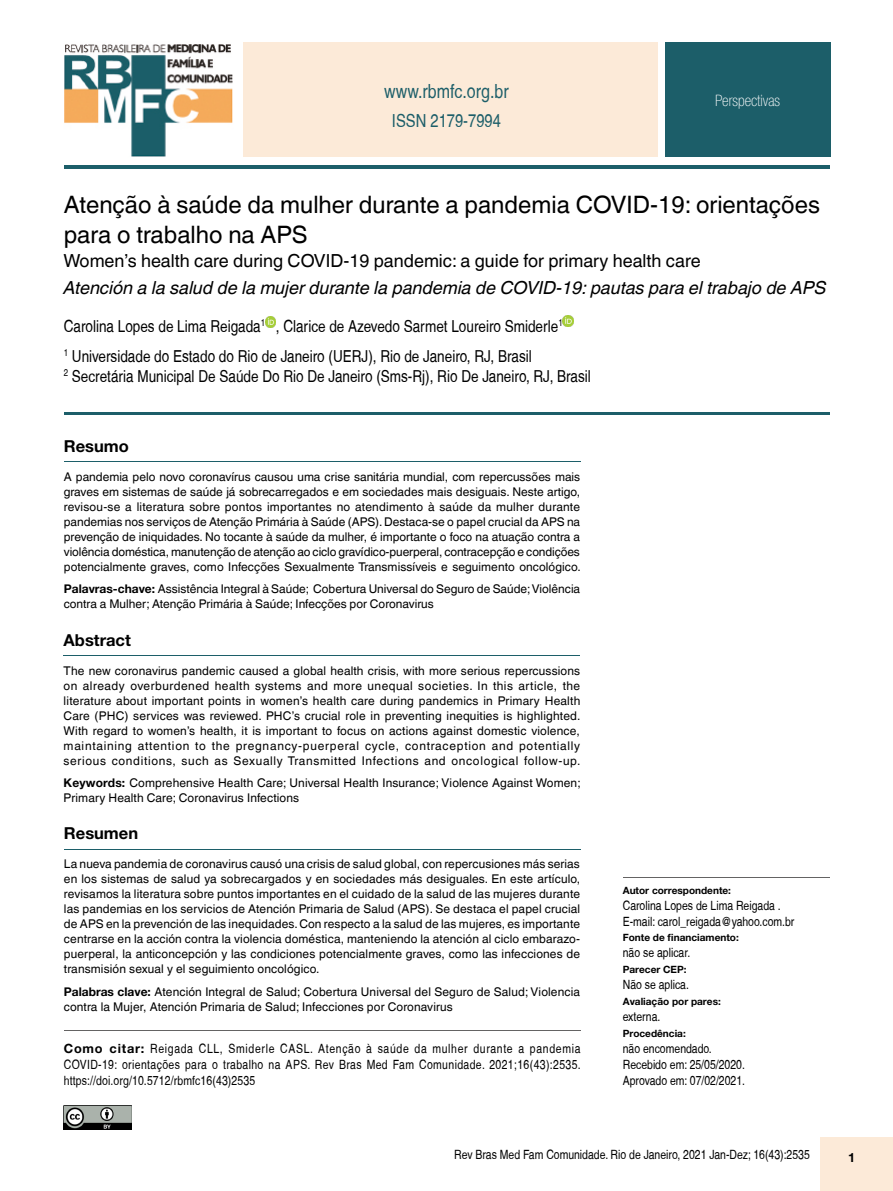
<style>
.page{position:relative;width:893px;height:1191px;background:#fff}
.page>*{position:absolute;margin:0;border:0;box-sizing:border-box;transform-origin:0 0}
.t1{font:24px/30px "Helvetica World";color:#000}
.t2{font:condensed 19.5px "Helvetica";color:#1c5e69}
.t3{font:italic 18px "Helvetica World";color:#000}
.t4{font:18px "Helvetica World";color:#000}
.t5{font:condensed 18px "Helvetica";color:#1c5e69}
.t6{font:condensed 16.5px/19.8px "Helvetica";color:#000}
.t7{font:700 16.5px "Helvetica Neue";color:#000}
.t8{font:100 condensed 15.75px "Helvetica Neue LT Std";color:#fff}
.t9{font:condensed 12.75px/15.9px "Helvetica";color:#000}
.t10{font:700 12.75px "Helvetica Neue";color:#000}
.t11{font:12px/15px "Helvetica World";letter-spacing:.01em;color:#000;text-align:justify}
.t12{font:700 10.05px "Helvetica Neue";color:#000}
.s1{font-family:"Helvetica Neue";font-weight:700}
.s2{font-family:"Helvetica Neue";font-weight:700;font-stretch:normal}
</style>
<div class="page">
<div style="left:821px;top:1137px;width:72px;height:54px;background:#fcead8"></div>
<svg style="left:265px;top:317px;width:11px;height:10px"></svg>
<svg style="left:563px;top:316px;width:10px;height:10px"></svg>
<hr style="left:64px;top:165px;width:765px;height:4px;background:#1c5e69">
<div style="left:243px;top:43px;width:414px;height:114px;background:#fcead8"></div>
<div style="left:665px;top:43px;width:165px;height:114px;background:#1c5e69"></div>
<img style="left:64px;top:44px;width:169px;height:113px">
<hr style="left:64px;top:412px;width:765px;height:2px;background:#1c5e69">
<hr style="left:64px;top:1030px;width:516px;height:1px;background:#646363">
<hr style="left:623px;top:876px;width:206px;height:1px;background:#646363">
<img style="left:64px;top:1106px;width:68px;height:23px">
<hr style="left:64px;top:462px;width:516px;height:1px;background:#1c5e69">
<hr style="left:64px;top:655px;width:516px;height:1px;background:#1c5e69">
<hr style="left:64px;top:849px;width:516px;height:1px;background:#1c5e69">
<h2 class="t2" style="left:384px;top:80px;width:126px">www.rbmfc.org.br</h2>
<h3 class="t8" style="left:715px;top:92px;width:66px">Perspectivas</h3>
<h3 class="t5" style="left:392px;top:110px;width:111px">ISSN 2179-7994</h3>
<h1 class="t1" style="left:64px;top:190px;width:758px">Atenção à saúde da mulher durante a pandemia COVID-19: orientações para o trabalho na APS</h1>
<h3 class="t4" style="left:63px;top:250px;width:639px">Women’s health care during COVID-19 pandemic: a guide for primary health care</h3>
<h3 class="t3" style="left:63px;top:277px;width:764px">Atención a la salud de la mujer durante la pandemia de COVID-19: pautas para el trabajo de APS</h3>
<h3 class="t6" style="left:64px;top:316px;width:501px">Carolina Lopes de Lima Reigada<sup>1</sup> , Clarice de Azevedo Sarmet Loureiro Smiderle<sup>1</sup></h3>
<h3 class="t6" style="left:64px;top:346px;width:529px"><sup>1</sup> Universidade do Estado do Rio de Janeiro (UERJ), Rio de Janeiro, RJ, Brasil<br><sup>2</sup> Secretária Municipal De Saúde Do Rio De Janeiro (Sms-Rj), Rio De Janeiro, RJ, Brasil</h3>
<h3 class="t7" style="left:64px;top:436px;width:67px">Resumo</h3>
<p class="t11" style="left:64px;top:469px;width:518px">A pandemia pelo novo coronavírus causou uma crise sanitária mundial, com repercussões mais graves em sistemas de saúde já sobrecarregados e em sociedades mais desiguais. Neste artigo, revisou-se a literatura sobre pontos importantes no atendimento à saúde da mulher durante pandemias nos serviços de Atenção Primária à Saúde (APS). Destaca-se o papel crucial da APS na prevenção de iniquidades. No tocante à saúde da mulher, é importante o foco na atuação contra a violência doméstica, manutenção de atenção ao ciclo gravídico-puerperal, contracepção e condições potencialmente graves, como Infecções Sexualmente Transmissíveis e seguimento oncológico.</p>
<p class="t11" style="left:64px;top:581px;width:518px"><span class="s1">Palavras-chave:</span> Assistência Integral à Saúde; Cobertura Universal do Seguro de Saúde; Violência contra a Mulher; Atenção Primária à Saúde; Infecções por Coronavirus</p>
<h3 class="t7" style="left:64px;top:629px;width:69px">Abstract</h3>
<p class="t11" style="left:64px;top:663px;width:518px">The new coronavirus pandemic caused a global health crisis, with more serious repercussions on already overburdened health systems and more unequal societies. In this article, the literature about important points in women’s health care during pandemics in Primary Health Care (PHC) services was reviewed. PHC’s crucial role in preventing inequities is highlighted.<br>With regard to women’s health, it is important to focus on actions against domestic violence, maintaining attention to the pregnancy-puerperal cycle, contraception and potentially serious conditions, such as Sexually Transmitted Infections and oncological follow-up.</p>
<p class="t11" style="left:64px;top:775px;width:519px"><span class="s1">Keywords:</span> Comprehensive Health Care; Universal Health Insurance; Violence Against Women;<br>Primary Health Care; Coronavirus Infections</p>
<h3 class="t7" style="left:64px;top:823px;width:76px">Resumen</h3>
<p class="t11" style="left:64px;top:856px;width:518px">La nueva pandemia de coronavirus causó una crisis de salud global, con repercusiones más serias en los sistemas de salud ya sobrecargados y en sociedades más desiguales. En este artículo, revisamos la literatura sobre puntos importantes en el cuidado de la salud de las mujeres durante las pandemias en los servicios de Atención Primaria de Salud (APS). Se destaca el papel crucial de APS en la prevención de las inequidades. Con respecto a la salud de las mujeres, es importante centrarse en la acción contra la violencia doméstica, manteniendo la atención al ciclo embarazo&shy;puerperal, la anticoncepción y las condiciones potencialmente graves, como las infecciones de transmisión sexual y el seguimiento oncológico.</p>
<p class="t11" style="left:64px;top:984px;width:518px"><span class="s1">Palabras clave:</span> Atención Integral de Salud; Cobertura Universal del Seguro de Salud; Violencia contra la Mujer, Atención Primaria de Salud; Infecciones por Coronavirus</p>
<p class="t9" style="left:64px;top:1040px;width:519px;text-align:justify"><span class="s2">Como citar:</span> Reigada CLL, Smiderle CASL. Atenção à saúde da mulher durante a pandemia COVID-19: orientações para o trabalho na APS. Rev Bras Med Fam Comunidade. 2021;16(43):2535. https://doi.org/10.5712/rbmfc16(43)2535</p>
<p class="t12" style="left:623px;top:884px;width:110px">Autor correspondente:</p>
<p class="t9" style="left:623px;top:897px;width:173px">Carolina Lopes de Lima Reigada .<br>E-mail: carol_reigada@yahoo.com.br</p>
<p class="t12" style="left:623px;top:931px;width:118px">Fonte de financiamento:</p>
<p class="t9" style="left:623px;top:945px;width:69px">não se aplicar.</p>
<p class="t12" style="left:623px;top:963px;width:65px">Parecer CEP:</p>
<p class="t9" style="left:623px;top:976px;width:68px">Não se aplica.</p>
<p class="t12" style="left:623px;top:995px;width:100px">Avaliação por pares:</p>
<p class="t9" style="left:623px;top:1008px;width:39px">externa.</p>
<p class="t12" style="left:623px;top:1027px;width:65px">Procedência:</p>
<p class="t9" style="left:623px;top:1040px;width:124px">não encomendado.<br>Recebido em: 25/05/2020.<br>Aprovado em: 07/02/2021.</p>
<p class="t9" style="left:454px;top:1146px;width:357px">Rev Bras Med Fam Comunidade. Rio de Janeiro, 2021 Jan-Dez; 16(43):2535</p>
<p class="t10" style="left:848px;top:1149px;width:9px">1</p>
</div>
